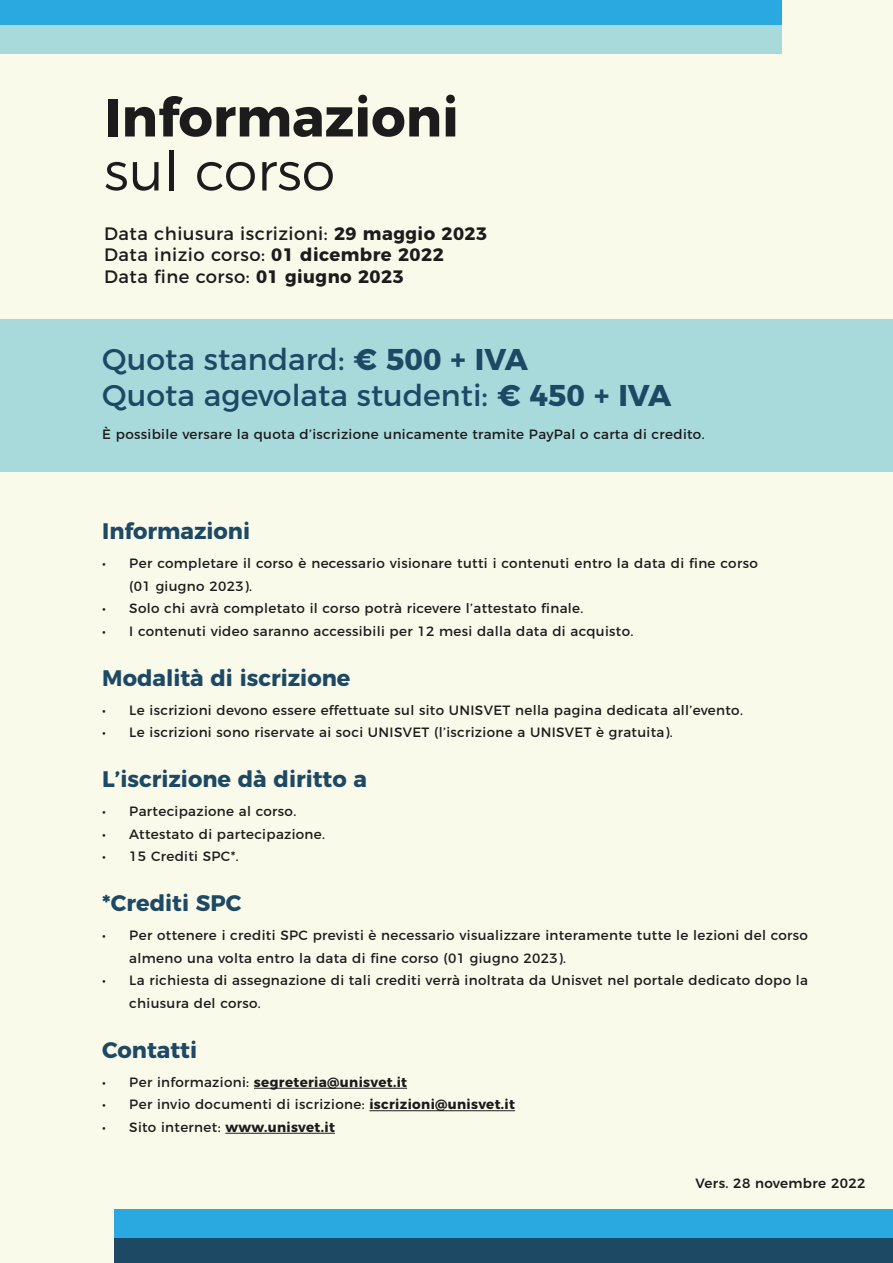
<style>
.page{position:relative;width:893px;height:1263px;background:#fafaeb}
.page>*{position:absolute;margin:0;border:0;box-sizing:border-box;transform-origin:0 0}
.t1{font:700 54px "Montserrat";color:#1c1c1c}
.t2{font:300 54px "Montserrat";color:#1c1c1c}
.t3{font:30px "Montserrat";color:#1d4965}
.t4{font:700 22.5px "Montserrat";color:#1d4965}
.t5{font:18px "Montserrat";letter-spacing:.025em;color:#1c1c1c}
.t6{font:13.5px/22.5px "Montserrat";letter-spacing:.025em;color:#1c1c1c}
.t7{font:700 13.5px "Montserrat";letter-spacing:.025em;color:#1c1c1c}
.t8{font:500 13.5px "Montserrat";letter-spacing:.025em;color:#1c1c1c}
.s1{font-weight:700}
.s2{font-weight:400}
</style>
<div class="page">
<div style="left:0;top:320px;width:893px;height:152px;background:#a8d9db"></div>
<div style="left:0;top:0;width:781px;height:26px;background:#2aa9e0"></div>
<div style="left:114px;top:1237px;width:779px;height:26px;background:#1d4965"></div>
<div style="left:0;top:26px;width:781px;height:28px;background:#a8d9db"></div>
<div style="left:114px;top:1209px;width:779px;height:28px;background:#2aa9e0"></div>
<hr style="left:254px;top:1088px;width:153px;height:1px;background:#1c1c1c">
<hr style="left:369px;top:1110px;width:146px;height:1px;background:#1c1c1c">
<hr style="left:225px;top:1133px;width:110px;height:1px;background:#1c1c1c">
<p class="t1" style="left:104px;top:73px;width:356px">Informazioni</p>
<p class="t2" style="left:104px;top:129px;width:232px">sul corso</p>
<p class="t5" style="left:104px;top:219px;width:384px">Data chiusura iscrizioni: <span class="s1">29 maggio 2023</span></p>
<p class="t5" style="left:104px;top:240px;width:341px">Data inizio corso: <span class="s1">01 dicembre 2022</span></p>
<p class="t5" style="left:104px;top:262px;width:301px">Data fine corso: <span class="s1">01 giugno 2023</span></p>
<p class="t3" style="left:102px;top:335px;width:427px">Quota standard: <span class="s1">€ 500 + IVA</span></p>
<p class="t3" style="left:102px;top:371px;width:571px">Quota agevolata studenti: <span class="s1">€ 450 + IVA</span></p>
<p class="t6" style="left:102px;top:422px;width:604px">È possibile versare la quota d’iscrizione unicamente tramite PayPal o carta di credito.</p>
<p class="t4" style="left:102px;top:512px;width:149px">Informazioni</p>
<p class="t6" style="left:129px;top:551px;width:630px;text-indent:-27px">• Per completare il corso è necessario visionare tutti i contenuti entro la data di fine corso (01 giugno 2023).</p>
<p class="t6" style="left:102px;top:596px;width:483px">• Solo chi avrà completato il corso potrà ricevere l’attestato finale.</p>
<p class="t6" style="left:102px;top:618px;width:533px">• I contenuti video saranno accessibili per 12 mesi dalla data di acquisto.</p>
<p class="t4" style="left:102px;top:659px;width:250px">Modalità di iscrizione</p>
<p class="t6" style="left:102px;top:697px;width:642px">• Le iscrizioni devono essere effettuate sul sito UNISVET nella pagina dedicata all’evento.</p>
<p class="t6" style="left:102px;top:720px;width:572px">• Le iscrizioni sono riservate ai soci UNISVET (l’iscrizione a UNISVET è gratuita).</p>
<p class="t4" style="left:102px;top:761px;width:266px">L’iscrizione dà diritto a</p>
<p class="t6" style="left:102px;top:799px;width:196px">• Partecipazione al corso.</p>
<p class="t6" style="left:102px;top:821px;width:224px">• Attestato di partecipazione.</p>
<p class="t6" style="left:102px;top:844px;width:138px">• 15 Crediti SPC*.</p>
<p class="t4" style="left:102px;top:885px;width:140px">*Crediti SPC</p>
<p class="t6" style="left:129px;top:923px;width:680px;text-indent:-27px">• Per ottenere i crediti SPC previsti è necessario visualizzare interamente tutte le lezioni del corso almeno una volta entro la data di fine corso (01 giugno 2023).</p>
<p class="t6" style="left:129px;top:968px;width:680px;text-indent:-27px">• La richiesta di assegnazione di tali crediti verrà inoltrata da Unisvet nel portale dedicato dopo la chiusura del corso.</p>
<p class="t4" style="left:102px;top:1031px;width:96px">Contatti</p>
<p class="t7" style="left:102px;top:1071px;width:306px"><span class="s2">• Per informazioni:</span> segreteria@unisvet.it</p>
<p class="t6" style="left:102px;top:1092px;width:414px">• Per invio documenti di iscrizione: <span class="s1">iscrizioni@unisvet.it</span></p>
<p class="t6" style="left:102px;top:1115px;width:234px">• Sito internet: <span class="s1">www.unisvet.it</span></p>
<p class="t8" style="left:696px;top:1172px;width:171px">Vers. 28 novembre 2022</p>
</div>
